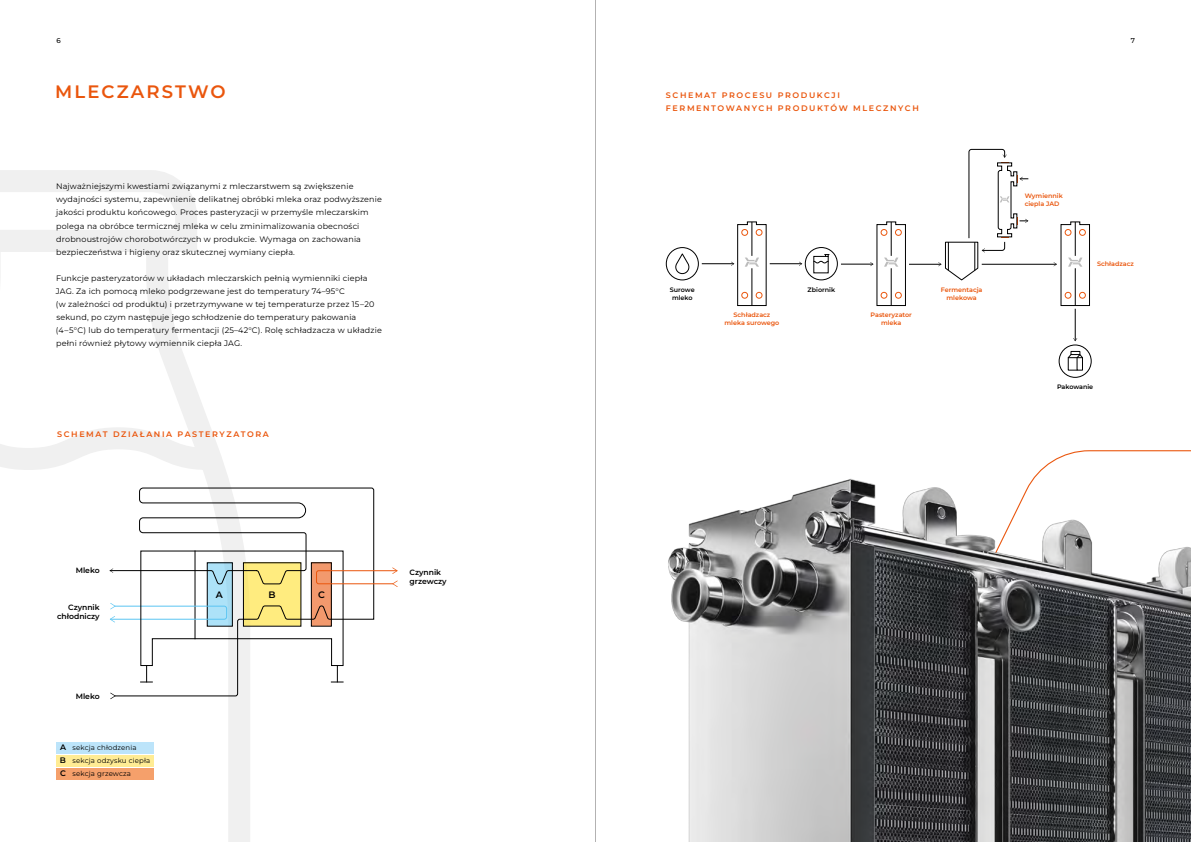
<style>
.page{position:relative;width:1191px;height:842px;background:#fff}
.page>*{position:absolute;margin:0;border:0;box-sizing:border-box;transform-origin:0 0}
.t1{font:600 18px "Montserrat";letter-spacing:.12em;color:#ea560d}
.t2{font:600 9.4px "Montserrat";color:#000}
.t3{font:8px/13px "Montserrat";letter-spacing:.02em;color:#000}
.t4{font:600 8px/13px "Montserrat";letter-spacing:.2em;color:#ea560d}
.t5{font:600 8px/13px "Montserrat";color:#000;text-align:justify}
.t6{font:600 7.7px/9.2px "Montserrat";color:#000;text-align:right}
.t7{font:7px/13px "Montserrat";letter-spacing:.02em;color:#000}
.t8{font:500 7px "Montserrat";color:#000}
.t9{font:600 6.4px/7.7px "Montserrat";color:#ea560d;text-align:center}
.t10{font:600 6.4px/7.7px "Montserrat";color:#000;text-align:center}
</style>
<div class="page">
<svg style="left:0;top:170px;width:261px;height:672px"></svg>
<img style="left:668px;top:463px;width:523px;height:379px">
<div style="left:666px;top:247px;width:32px;height:33px;border:1px solid #000;border-radius:50%"></div>
<hr style="left:702px;top:263px;width:32px;height:1px;background:#000">
<div style="left:805px;top:247px;width:32px;height:33px;border:1px solid #000;border-radius:50%"></div>
<div style="left:1059px;top:345px;width:32px;height:33px;border:1px solid #000;border-radius:50%"></div>
<hr style="left:769px;top:263px;width:32px;height:1px;background:#000">
<hr style="left:841px;top:264px;width:32px;height:1px;background:#000">
<hr style="left:909px;top:264px;width:32px;height:1px;background:#000">
<hr style="left:1075px;top:309px;width:1px;height:32px;background:#000">
<hr style="left:981px;top:264px;width:75px;height:1px;background:#000">
<svg style="left:675px;top:253px;width:15px;height:21px"></svg>
<div style="left:1070px;top:351px;width:10px;height:4px;border:1px solid #000"></div>
<svg style="left:1067px;top:354px;width:16px;height:17px"></svg>
<svg style="left:813px;top:254px;width:16px;height:20px"></svg>
<svg style="left:731px;top:221px;width:36px;height:85px"></svg>
<div style="left:741px;top:229px;width:7px;height:7px;border:1px solid #ea560d;border-radius:50%"></div>
<div style="left:756px;top:229px;width:6px;height:7px;border:1px solid #ea560d;border-radius:50%"></div>
<div style="left:741px;top:292px;width:7px;height:7px;border:1px solid #ea560d;border-radius:50%"></div>
<div style="left:756px;top:292px;width:6px;height:7px;border:1px solid #ea560d;border-radius:50%"></div>
<svg style="left:1053px;top:221px;width:37px;height:85px"></svg>
<div style="left:1064px;top:229px;width:7px;height:7px;border:1px solid #ea560d;border-radius:50%"></div>
<div style="left:1079px;top:229px;width:6px;height:7px;border:1px solid #ea560d;border-radius:50%"></div>
<div style="left:1064px;top:292px;width:7px;height:7px;border:1px solid #ea560d;border-radius:50%"></div>
<div style="left:1079px;top:292px;width:6px;height:7px;border:1px solid #ea560d;border-radius:50%"></div>
<svg style="left:870px;top:221px;width:36px;height:85px"></svg>
<div style="left:880px;top:229px;width:7px;height:7px;border:1px solid #ea560d;border-radius:50%"></div>
<div style="left:895px;top:229px;width:6px;height:7px;border:1px solid #ea560d;border-radius:50%"></div>
<div style="left:880px;top:292px;width:7px;height:7px;border:1px solid #ea560d;border-radius:50%"></div>
<div style="left:895px;top:292px;width:6px;height:7px;border:1px solid #ea560d;border-radius:50%"></div>
<svg style="left:938px;top:149px;width:90px;height:132px"></svg>
<svg style="left:110px;top:696px;width:5px;height:3px"></svg>
<svg style="left:110px;top:488px;width:264px;height:208px"></svg>
<svg style="left:110px;top:550px;width:288px;height:132px"></svg>
<div style="left:57px;top:742px;width:97px;height:11px;background:#bce4fa"></div>
<div style="left:57px;top:755px;width:97px;height:11px;background:#ffec94"></div>
<div style="left:57px;top:768px;width:97px;height:12px;background:#f5a06b"></div>
<hr style="left:595px;top:0;width:1px;height:842px;background:#b3b2b2">
<p class="t8" style="left:56px;top:35px;width:6px">6</p>
<p class="t8" style="left:1130px;top:35px;width:6px">7</p>
<h1 class="t1" style="left:55px;top:80px;width:172px">MLECZARSTWO</h1>
<p class="t3" style="left:56px;top:180px;width:327px">Najważniejszymi kwestiami związanymi z mleczarstwem są zwiększenie wydajności systemu, zapewnienie delikatnej obróbki mleka oraz podwyższenie jakości produktu końcowego. Proces pasteryzacji w przemyśle mleczarskim polega na obróbce termicznej mleka w celu zminimalizowania obecności drobnoustrojów chorobotwórczych w produkcie. Wymaga on zachowania bezpieczeństwa i higieny oraz skutecznej wymiany ciepła.</p>
<p class="t3" style="left:56px;top:271px;width:327px">Funkcje pasteryzatorów w układach mleczarskich pełnią wymienniki ciepła JAG. Za ich pomocą mleko podgrzewane jest do temperatury 74–95°C<br>(w zależności od produktu) i przetrzymywane w tej temperaturze przez 15–20 sekund, po czym następuje jego schłodzenie do temperatury pakowania (4–5°C) lub do temperatury fermentacji (25–42°C). Rolę schładzacza w układzie pełni również płytowy wymiennik ciepła JAG.</p>
<p class="t4" style="left:57px;top:428px;width:213px">SCHEMAT DZIAŁANIA PASTERYZATORA</p>
<p class="t6" style="left:76px;top:566px;width:25px">Mleko</p>
<p class="t6" style="left:409px;top:567px;width:39px;text-align:left">Czynnik grzewczy</p>
<p class="t2" style="left:216px;top:589px;width:9px">A</p>
<p class="t2" style="left:269px;top:589px;width:9px">B</p>
<p class="t2" style="left:318px;top:589px;width:8px">C</p>
<p class="t6" style="left:57px;top:602px;width:44px">Czynnik chłodniczy</p>
<p class="t6" style="left:76px;top:691px;width:25px">Mleko</p>
<p class="t5" style="left:60px;top:740px;width:8px">A B C</p>
<p class="t7" style="left:73px;top:741px;width:79px">sekcja chłodzenia sekcja odzysku ciepła sekcja grzewcza</p>
<p class="t4" style="left:666px;top:89px;width:254px">SCHEMAT PROCESU PRODUKCJI<br>FERMENTOWANYCH PRODUKTÓW MLECZNYCH</p>
<p class="t10" style="left:670px;top:286px;width:26px">Surowe mleko</p>
<p class="t10" style="left:807px;top:286px;width:29px">Zbiornik</p>
<p class="t9" style="left:724px;top:311px;width:56px">Schładzacz mleka surowego</p>
<p class="t9" style="left:870px;top:311px;width:43px">Pasteryzator mleka</p>
<p class="t9" style="left:940px;top:286px;width:43px">Fermentacja mlekowa</p>
<p class="t9" style="left:1024px;top:192px;width:40px;text-align:left">Wymiennik ciepla JAD</p>
<p class="t9" style="left:1097px;top:259px;width:38px">Schładzacz</p>
<p class="t10" style="left:1057px;top:383px;width:38px">Pakowanie</p>
</div>
